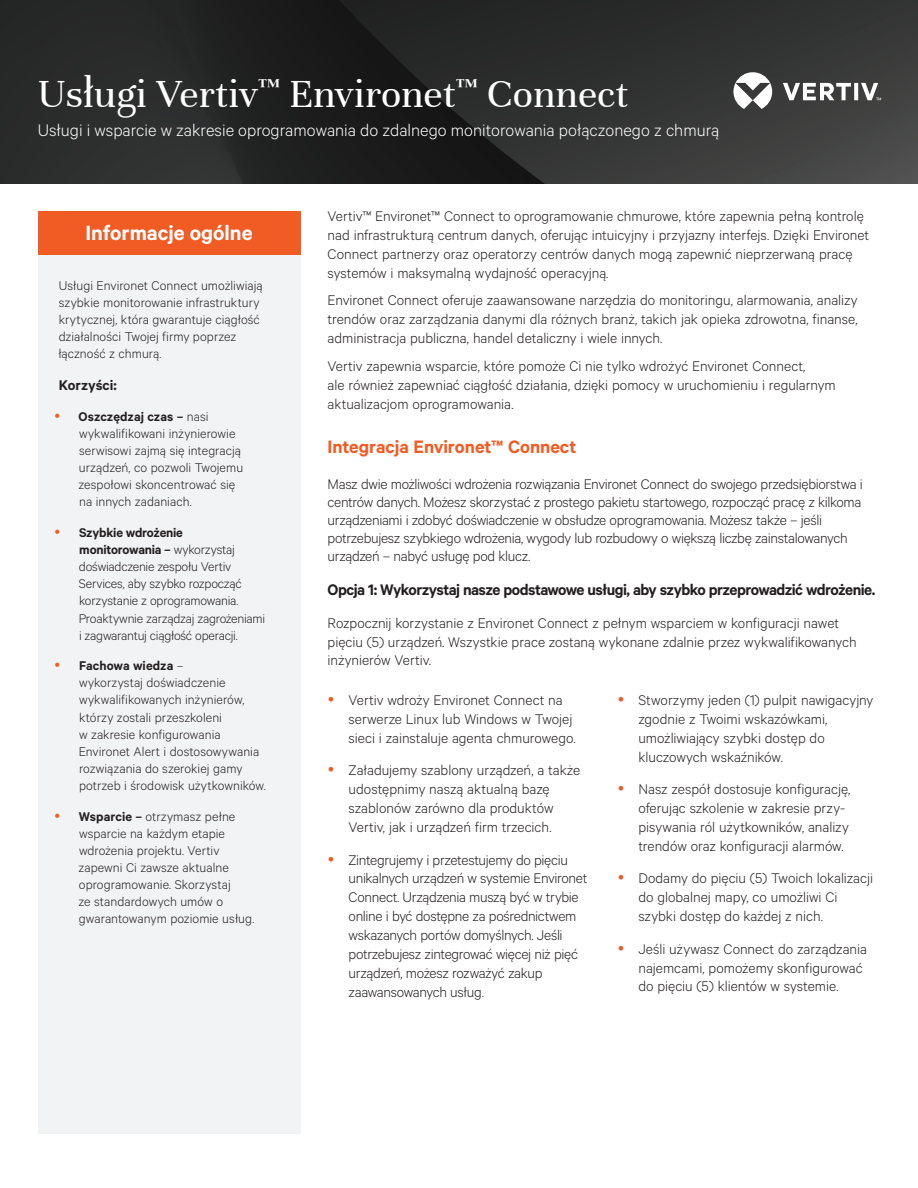
<style>
.page{position:relative;width:918px;height:1188px;background:#fff}
.page>*{position:absolute;margin:0;border:0;box-sizing:border-box;transform-origin:0 0}
.Vertiv_Header_Title{font:42.75px "Unna";color:#fff}
.Orange_Box_Heading{font:600 23.25px "Calibre";color:#fff}
.Vertiv_Orange_Main_Heading{font:600 20.25px "Calibre";color:#f15b24}
.Vertiv_Header_Subtitle{font:300 18.75px "Calibre";color:#fff}
.Vertiv_Heading{font:600 17.25px "Calibre";letter-spacing:-.035em;color:#231f20}
.Vertiv_Body_Text{font:300 15.75px/18.9px "Calibre";letter-spacing:-.005em;color:#231f20}
.Vertiv_Body_Text-2{font:300 15.75px/18.9px "Calibre";letter-spacing:-.025em;color:#231f20}
.Gray_Column_Heading{font:600 15.75px "Calibre";color:#231f20}
.Gray_Column_Body_Text{font:300 14.25px/17.1px "Calibre";color:#231f20}
.Gray_Column_Body_Text-2{font:300 14.25px/17.1px "Calibre";letter-spacing:-.02em;color:#231f20}
.s1{font-weight:600}
</style>
<div class="page">
<img style="left:0;top:0;width:918px;height:183px">
<svg style="left:733px;top:72px;width:148px;height:37px"></svg>
<div style="left:38px;top:254px;width:263px;height:880px;background:#f2f3f4"></div>
<div style="left:38px;top:211px;width:263px;height:43px;background:#f15b24"></div>
<p class="Vertiv_Header_Title" style="left:38px;top:69px;width:592px">Usługi Vertiv<sup>™</sup> Environet<sup>™</sup> Connect</p>
<p class="Vertiv_Header_Subtitle" style="left:38px;top:120px;width:683px">Usługi i wsparcie w zakresie oprogramowania do zdalnego monitorowania połączonego z chmurą</p>
<p class="Orange_Box_Heading" style="left:85px;top:219px;width:169px">Informacje ogólne</p>
<p class="Gray_Column_Body_Text" style="left:58px;top:276px;width:206px">Usługi Environet Connect umożliwiają szybkie monitorowanie infrastruktury krytycznej, która gwarantuje ciągłość działalności Twojej firmy poprzez łączność z chmurą.</p>
<p class="Gray_Column_Heading" style="left:59px;top:376px;width:60px">Korzyści:</p>
<p class="Gray_Column_Body_Text" style="left:79px;top:407px;width:166px"><span class="s1">Oszczędzaj czas –</span> nasi wykwalifikowani inżynierowie serwisowi zajmą się integracją urządzeń, co pozwoli Twojemu zespołowi skoncentrować się na innych zadaniach.</p>
<p class="Gray_Column_Body_Text-2" style="left:79px;top:523px;width:188px"><span class="s1">Szybkie wdrożenie monitorowania –</span> wykorzystaj doświadczenie zespołu Vertiv<br>Services, aby szybko rozpocząć korzystanie z oprogramowania.<br>Proaktywnie zarządzaj zagrożeniami i zagwarantuj ciągłość operacji.</p>
<p class="Gray_Column_Body_Text" style="left:79px;top:657px;width:189px"><span class="s1">Fachowa wiedza</span> –<br>wykorzystaj doświadczenie wykwalifikowanych inżynierów, którzy zostali przeszkoleni<br>w zakresie konfigurowania<br>Environet Alert i dostosowywania rozwiązania do szerokiej gamy potrzeb i środowisk użytkowników.</p>
<p class="Gray_Column_Body_Text" style="left:79px;top:807px;width:177px"><span class="s1">Wsparcie –</span> otrzymasz pełne wsparcie na każdym etapie wdrożenia projektu. Vertiv zapewni Ci zawsze aktualne oprogramowanie. Skorzystaj<br>ze standardowych umów o gwarantowanym poziomie usług.</p>
<p class="Vertiv_Body_Text" style="left:328px;top:206px;width:543px">Vertiv™ Environet™ Connect to oprogramowanie chmurowe, które zapewnia pełną kontrolę nad infrastrukturą centrum danych, oferując intuicyjny i przyjazny interfejs. Dzięki Environet Connect partnerzy oraz operatorzy centrów danych mogą zapewnić nieprzerwaną pracę systemów i maksymalną wydajność operacyjną.</p>
<p class="Vertiv_Body_Text" style="left:328px;top:290px;width:532px;text-align:justify">Environet Connect oferuje zaawansowane narzędzia do monitoringu, alarmowania, analizy trendów oraz zarządzania danymi dla różnych branż, takich jak opieka zdrowotna, finanse, administracja publiczna, handel detaliczny i wiele innych.</p>
<p class="Vertiv_Body_Text" style="left:328px;top:356px;width:510px">Vertiv zapewnia wsparcie, które pomoże Ci nie tylko wdrożyć Environet Connect,<br>ale również zapewniać ciągłość działania, dzięki pomocy w uruchomieniu i regularnym aktualizacjom oprogramowania.</p>
<p class="Vertiv_Orange_Main_Heading" style="left:328px;top:435px;width:250px">Integracja Environet™ Connect</p>
<p class="Vertiv_Body_Text" style="left:328px;top:475px;width:537px;line-height:18px">Masz dwie możliwości wdrożenia rozwiązania Environet Connect do swojego przedsiębiorstwa i centrów danych. Możesz skorzystać z prostego pakietu startowego, rozpocząć pracę z kilkoma urządzeniami i zdobyć doświadczenie w obsłudze oprogramowania. Możesz także – jeśli potrzebujesz szybkiego wdrożenia, wygody lub rozbudowy o większą liczbę zainstalowanych urządzeń – nabyć usługę pod klucz.</p>
<p class="Vertiv_Heading" style="left:328px;top:580px;width:549px">Opcja 1: Wykorzystaj nasze podstawowe usługi, aby szybko przeprowadzić wdrożenie.</p>
<p class="Vertiv_Body_Text" style="left:328px;top:613px;width:531px">Rozpocznij korzystanie z Environet Connect z pełnym wsparciem w konfiguracji nawet pięciu (5) urządzeń. Wszystkie prace zostaną wykonane zdalnie przez wykwalifikowanych inżynierów Vertiv.</p>
<p class="Vertiv_Body_Text" style="left:638px;top:690px;width:237px">Stworzymy jeden (1) pulpit nawigacyjny zgodnie z Twoimi wskazówkami, umożliwiający szybki dostęp do kluczowych wskaźników.</p>
<p class="Vertiv_Body_Text" style="left:638px;top:779px;width:213px">Nasz zespół dostosuje konfigurację, oferując szkolenie w zakresie przy&shy;pisywania ról użytkowników, analizy trendów oraz konfiguracji alarmów.</p>
<p class="Vertiv_Body_Text" style="left:638px;top:868px;width:236px">Dodamy do pięciu (5) Twoich lokalizacji do globalnej mapy, co umożliwi Ci szybki dostęp do każdej z nich.</p>
<p class="Vertiv_Body_Text" style="left:638px;top:939px;width:230px">Jeśli używasz Connect do zarządzania najemcami, pomożemy skonfigurować do pięciu (5) klientów w systemie.</p>
<p class="Vertiv_Body_Text" style="left:349px;top:690px;width:229px">Vertiv wdroży Environet Connect na serwerze Linux lub Windows w Twojej sieci i zainstaluje agenta chmurowego.</p>
<p class="Vertiv_Body_Text" style="left:349px;top:760px;width:233px">Załadujemy szablony urządzeń, a także udostępnimy naszą aktualną bazę szablonów zarówno dla produktów Vertiv, jak i urządzeń firm trzecich.</p>
<p class="Vertiv_Body_Text-2" style="left:349px;top:850px;width:240px">Zintegrujemy i przetestujemy do pięciu unikalnych urządzeń w systemie Environet Connect. Urządzenia muszą być w trybie online i być dostępne za pośrednictwem wskazanych portów domyślnych. Jeśli potrzebujesz zintegrować więcej niż pięć urządzeń, możesz rozważyć zakup zaawansowanych usług.</p>
</div>
